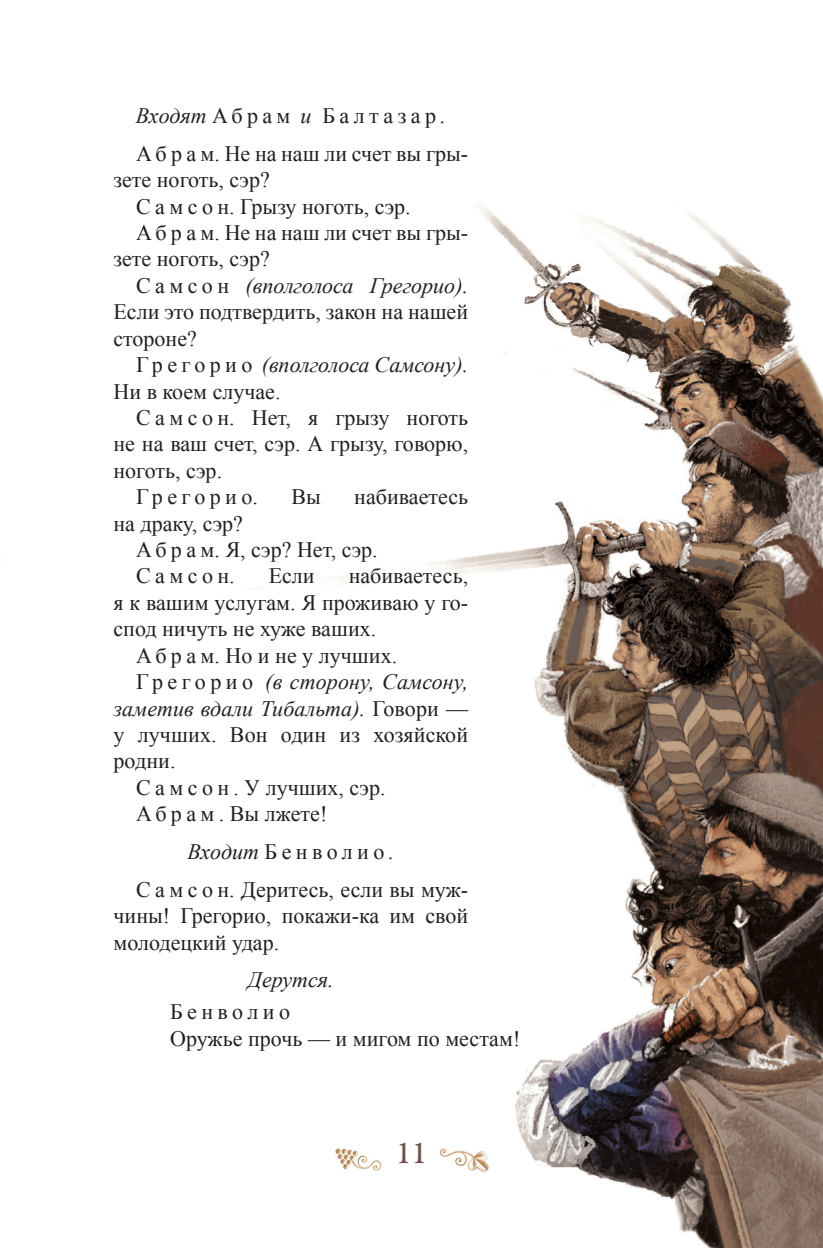
<style>
.page{position:relative;width:823px;height:1248px;background:#fff}
.page>*{position:absolute;margin:0;border:0;box-sizing:border-box;transform-origin:0 0}
.t1{font:500 32px "Garamond Premr Pro";color:#6e514d}
.t2{font:22px/26.4px "Times New Roman";color:#231f20}
.t3{font:italic 22px "Times New Roman";color:#231f20}
.t4{font:22px/37.8px "Times New Roman";letter-spacing:.075em;color:#231f20}
.t5{font:22px "Times New Roman";letter-spacing:.2em;color:#231f20}
.s1{font-style:italic}
.s2{font-style:normal}
</style>
<div class="page">
<img style="left:0;top:206px;width:822px;height:1041px">
<img style="left:434px;top:1142px;width:62px;height:34px">
<img style="left:327px;top:1142px;width:61px;height:34px">
<p class="t4" style="left:136px;top:96px;width:334px"><span class="s1">Входят</span> Абрам <span class="s1">и</span> Балтазар<span class="s1">.<br></span>А б р а м. Не на наш ли счет вы гры-</p>
<p class="t2" style="left:113px;top:166px;width:158px">зете ноготь, сэр?</p>
<p class="t2" style="left:136px;top:193px;width:276px">С а м с о н. Грызу ноготь, сэр.</p>
<p class="t2" style="left:136px;top:219px;width:333px">А б р а м. Не на наш ли счет вы гры-</p>
<p class="t2" style="left:113px;top:245px;width:158px">зете ноготь, сэр?</p>
<p class="t3" style="left:136px;top:270px;width:333px"><span class="s2">С а м с о н</span> (вполголоса Грегорио).</p>
<p class="t2" style="left:113px;top:298px;width:356px">Если это подтвердить, закон на нашей</p>
<p class="t2" style="left:113px;top:325px;width:85px">стороне?</p>
<p class="t3" style="left:136px;top:349px;width:333px"><span class="s2">Гр е г о р и о</span> (вполголоса Самсону).</p>
<p class="t2" style="left:113px;top:377px;width:168px">Ни в коем случае.</p>
<p class="t2" style="left:136px;top:404px;width:333px">С а м с о н. Нет, я грызу ноготь</p>
<p class="t2" style="left:113px;top:430px;width:356px">не на ваш счет, сэр. А грызу, говорю,</p>
<p class="t2" style="left:113px;top:457px;width:110px">ноготь, сэр.</p>
<p class="t5" style="left:136px;top:482px;width:123px">Грегорио.</p>
<p class="t2" style="left:291px;top:483px;width:31px">Вы</p>
<p class="t2" style="left:354px;top:483px;width:115px">набиваетесь</p>
<p class="t2" style="left:136px;top:509px;width:243px;text-indent:-23px">на драку, сэр?<br>А б р а м. Я, сэр? Нет, сэр.<br>Самсон.</p>
<p class="t2" style="left:268px;top:562px;width:47px">Если</p>
<p class="t2" style="left:348px;top:562px;width:121px">набиваетесь,</p>
<p class="t2" style="left:113px;top:589px;width:356px">я к вашим услугам. Я проживаю у го-</p>
<p class="t2" style="left:113px;top:615px;width:264px">спод ничуть не хуже ваших.</p>
<p class="t2" style="left:136px;top:641px;width:262px">А б р а м. Но и не у лучших.</p>
<p class="t3" style="left:136px;top:666px;width:333px"><span class="s2">Гр е г о р и о</span> (в сторону, Самсону,</p>
<p class="t3" style="left:113px;top:693px;width:356px">заметив вдали Тибальта). <span class="s2">Говори —</span></p>
<p class="t2" style="left:113px;top:721px;width:356px">у лучших. Вон один из хозяйской</p>
<p class="t2" style="left:113px;top:747px;width:64px">родни.</p>
<p class="t2" style="left:136px;top:773px;width:251px">С а м с о н . У лучших, сэр.</p>
<p class="t2" style="left:136px;top:800px;width:192px">А б р а м . Вы лжете!</p>
<p class="t2" style="left:136px;top:832px;width:333px;line-height:37.8px;text-indent:51px"><span class="s1">Входит</span> Бенволио<span class="s1">.<br></span>С а м с о н. Деритесь, если вы муж-</p>
<p class="t2" style="left:113px;top:902px;width:356px">чины! Грегорио, покажи‑ка им свой молодецкий удар.</p>
<p class="t3" style="left:248px;top:964px;width:87px">Дерутся.</p>
<p class="t2" style="left:170px;top:998px;width:351px">Бенволио<br>Оружье прочь — и мигом по местам!</p>
<h1 class="t1" style="left:395px;top:1133px;width:33px">11</h1>
</div>
